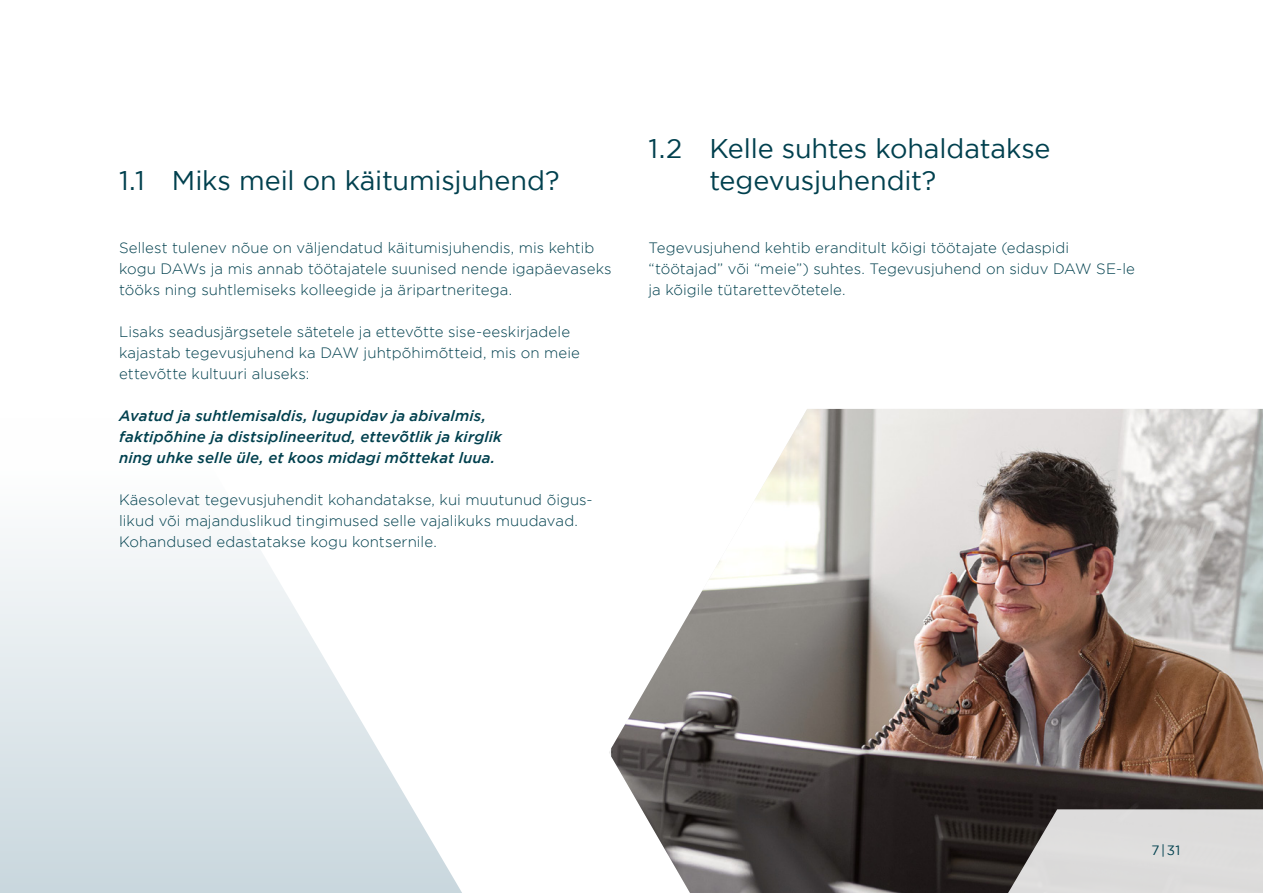
<style>
.page{position:relative;width:1263px;height:893px;background:#fff}
.page>*{position:absolute;margin:0;border:0;box-sizing:border-box;transform-origin:0 0}
.t1{font:27px/31.5px "Gotham";letter-spacing:-.005em;color:#00404e}
.t2{font:300 15px/21px "Gotham";letter-spacing:.005em;color:#00404e}
.t3{font:italic 500 15px/21px "Gotham";letter-spacing:.005em;color:#00404e}
.t4{font:13.5px "Gotham";color:#00404e}
</style>
<div class="page">
<svg style="left:0;top:542px;width:462px;height:351px"></svg>
<img style="left:611px;top:409px;width:652px;height:484px">
<svg style="left:998px;top:809px;width:265px;height:84px;background:#c2c1c0"></svg>
<h1 class="t1" style="left:119px;top:164px;width:442px">1.1 Miks meil on käitumisjuhend?</h1>
<p class="t2" style="left:119px;top:237px;width:494px">Sellest tulenev nõue on väljendatud käitumisjuhendis, mis kehtib kogu DAWs ja mis annab töötajatele suunised nende igapäevaseks tööks ning suhtlemiseks kolleegide ja äripartneritega.</p>
<p class="t2" style="left:119px;top:321px;width:462px">Lisaks seadusjärgsetele sätetele ja ettevõtte sise-eeskirjadele kajastab tegevusjuhend ka DAW juhtpõhimõtteid, mis on meie ettevõtte kultuuri aluseks:</p>
<p class="t3" style="left:119px;top:405px;width:384px">Avatud ja suhtlemisaldis, lugupidav ja abivalmis, faktipõhine ja distsiplineeritud, ettevõtlik ja kirglik ning uhke selle üle, et koos midagi mõttekat luua.</p>
<p class="t2" style="left:119px;top:489px;width:475px">Käesolevat tegevusjuhendit kohandatakse, kui muutunud õigus&shy;likud või majanduslikud tingimused selle vajalikuks muudavad.<br>Kohandused edastatakse kogu kontsernile.</p>
<h1 class="t1" style="left:709px;top:133px;width:343px;text-indent:-61px">1.2 Kelle suhtes kohaldatakse tegevusjuhendit?</h1>
<p class="t2" style="left:648px;top:237px;width:488px">Tegevusjuhend kehtib eranditult kõigi töötajate (edaspidi “töötajad” või “meie”) suhtes. Tegevusjuhend on siduv DAW SE-le ja kõigile tütarettevõtetele.</p>
<p class="t4" style="left:1151px;top:843px;width:31px">7|31</p>
</div>
